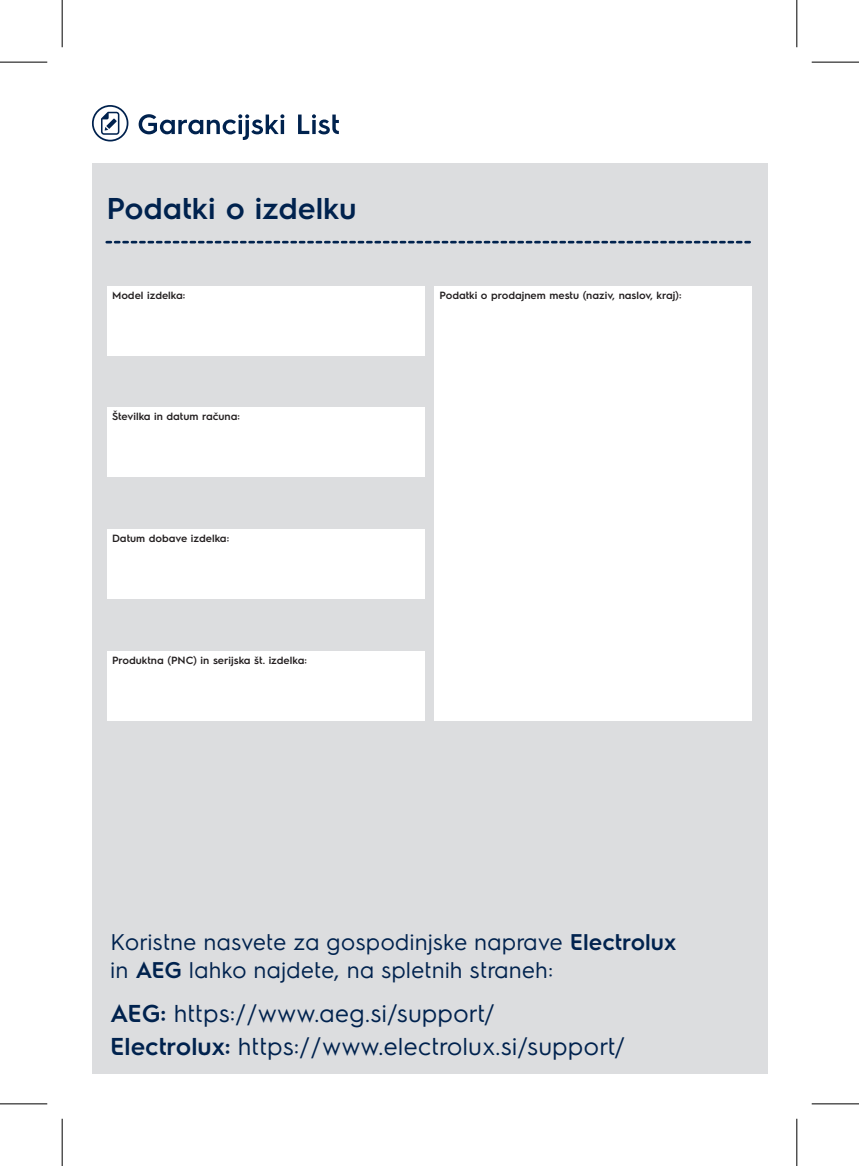
<style>
.page{position:relative;width:859px;height:1166px;background:#fff}
.page>*{position:absolute;margin:0;border:0;box-sizing:border-box;transform-origin:0 0}
.t1{font:600 30.1px "Electrolux Sans";color:#00224e}
.t2{font:24.5px/33.2px "Electrolux Sans";color:#00224e}
.t3{font:22.75px/28px "Electrolux Sans";color:#00224e}
.t4{font:600 10.5px "Electrolux Sans";color:#231f20}
.s1{font-weight:600}
</style>
<div class="page">
<div style="left:92px;top:164px;width:675px;height:910px;background:#dcdddf"></div>
<svg style="left:92px;top:105px;width:37px;height:37px"></svg>
<svg style="left:139px;top:114px;width:145px;height:26px"></svg>
<hr style="left:281px;top:120px;width:3px;height:14px;background:#00224e">
<svg style="left:298px;top:114px;width:41px;height:20px"></svg>
<svg style="left:107px;top:241px;width:644px;height:2px"></svg>
<svg style="left:424px;top:286px;width:1px;height:136px"></svg>
<div style="left:107px;top:529px;width:317px;height:70px;background:#fff"></div>
<div style="left:107px;top:408px;width:317px;height:69px;background:#fff"></div>
<div style="left:107px;top:286px;width:317px;height:70px;background:#fff"></div>
<div style="left:434px;top:286px;width:318px;height:435px;background:#fff"></div>
<div style="left:107px;top:652px;width:317px;height:69px;background:#fff"></div>
<hr style="left:0;top:62px;width:47px;height:1px;background:#000">
<hr style="left:811px;top:62px;width:47px;height:1px;background:#000">
<hr style="left:0;top:1104px;width:47px;height:1px;background:#000">
<hr style="left:811px;top:1104px;width:47px;height:1px;background:#000">
<hr style="left:62px;top:0;width:1px;height:47px;background:#000">
<hr style="left:62px;top:1119px;width:1px;height:47px;background:#000">
<hr style="left:796px;top:0;width:1px;height:47px;background:#000">
<hr style="left:796px;top:1119px;width:1px;height:47px;background:#000">
<h1 class="t1" style="left:106px;top:187px;width:252px">Podatki o izdelku</h1>
<p class="t4" style="left:112px;top:288px;width:75px">Model izdelka:</p>
<p class="t4" style="left:112px;top:409px;width:129px">Številka in datum računa:</p>
<p class="t4" style="left:112px;top:531px;width:119px">Datum dobave izdelka:</p>
<p class="t4" style="left:112px;top:653px;width:196px">Produktna (PNC) in serijska št. izdelka:</p>
<p class="t4" style="left:439px;top:288px;width:243px">Podatki o prodajnem mestu (naziv, naslov, kraj):</p>
<h3 class="t3" style="left:110px;top:927px;width:568px">Koristne nasvete za gospodinjske naprave <span class="s1">Electrolux </span>in <span class="s1">AEG</span> lahko najdete, na spletnih straneh:</h3>
<h2 class="t2" style="left:110px;top:995px;width:517px"><span class="s1">AEG:</span> https://www.aeg.si/support/<br><span class="s1">Electrolux:</span> https://www.electrolux.si/support/</h2>
</div>
